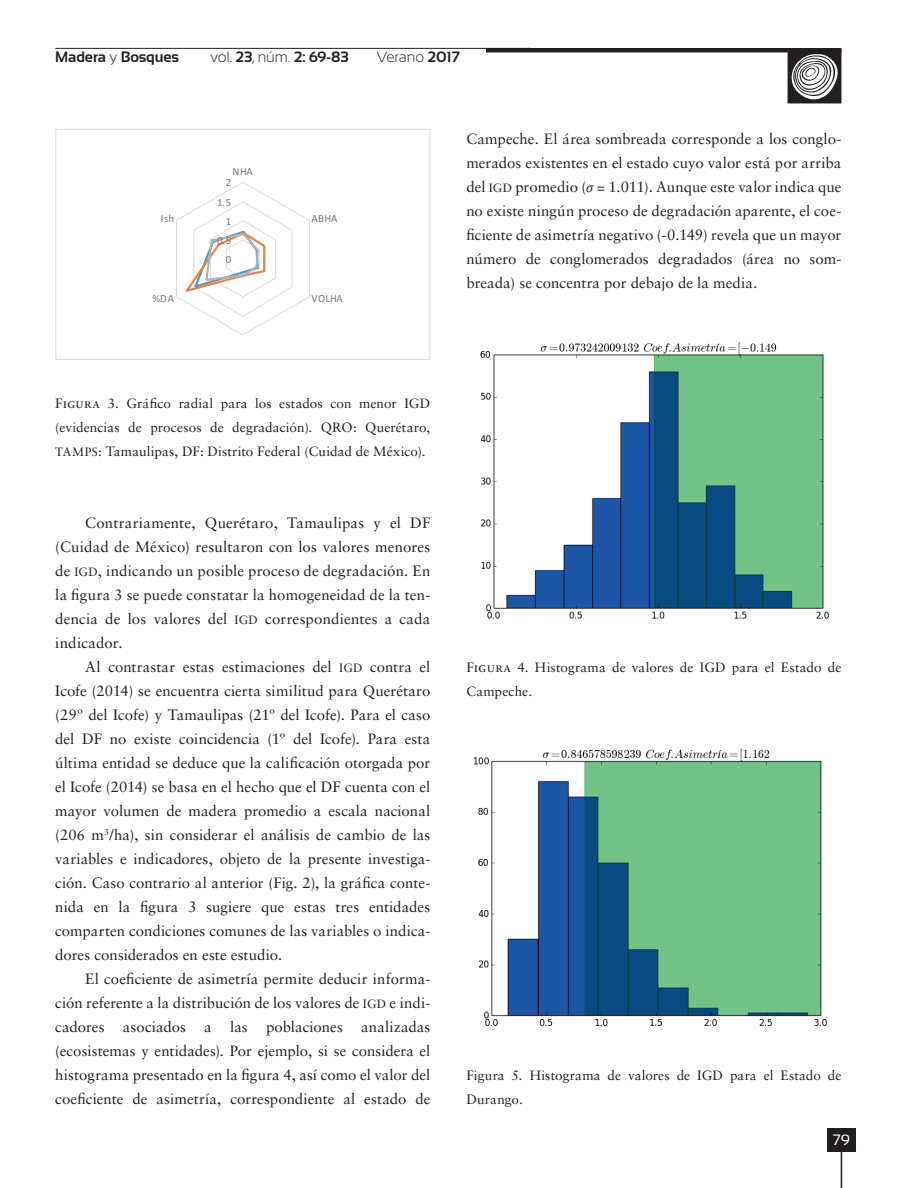
<style>
.page{position:relative;width:918px;height:1188px;background:#fff}
.page>*{position:absolute;margin:0;border:0;box-sizing:border-box;transform-origin:0 0}
.t1{font:15px/24px "Sabon LT Std";letter-spacing:.005em;color:#231f20;text-align:justify}
.t2{font:300 15px "Sansation";letter-spacing:-.01em;color:#231f20}
.t3{font:700 15px "Sansation";letter-spacing:-.01em;color:#231f20}
.t4{font:15px "Sansation";color:#fff}
.t5{font:13.5px/24px "Sabon LT Std";letter-spacing:.01em;color:#231f20}
.t6{font:10.95px "Calibri";letter-spacing:.025em;color:#76787b}
.s1{font-weight:300}
.s2{font-weight:700}
.s3{font-size:12px}
.s4{font-family:"Times New Roman";font-style:italic}
</style>
<div class="page">
<hr style="left:486px;top:48px;width:355px;height:4px;background:#231f20">
<hr style="left:55px;top:48px;width:475px;height:1px;background:#231f20">
<svg style="left:788px;top:53px;width:53px;height:51px"></svg>
<div style="left:827px;top:1128px;width:28px;height:24px;background:#231f20"></div>
<hr style="left:841px;top:1151px;width:1px;height:37px;background:#231f20">
<svg style="left:176px;top:182px;width:134px;height:153px"></svg>
<div style="left:55px;top:129px;width:375px;height:231px;border:1px solid #dcdddf"></div>
<img style="left:480px;top:342px;width:350px;height:277px">
<img style="left:473px;top:748px;width:354px;height:278px">
<p class="t3" style="left:55px;top:48px;width:125px">Madera <span class="s1">y</span> Bosques</p>
<p class="t2" style="left:210px;top:48px;width:140px">vol. <span class="s2">23</span>, núm. <span class="s2">2: 69-83</span></p>
<p class="t2" style="left:377px;top:48px;width:85px">Verano <span class="s2">2017</span></p>
<p class="t6" style="left:232px;top:164px;width:22px">NHA</p>
<p class="t6" style="left:226px;top:175px;width:7px">2</p>
<p class="t6" style="left:161px;top:211px;width:15px">Ish</p>
<p class="t6" style="left:217px;top:194px;width:16px">1.5</p>
<p class="t6" style="left:226px;top:213px;width:7px">1</p>
<p class="t6" style="left:217px;top:232px;width:16px">0.5</p>
<p class="t6" style="left:226px;top:251px;width:7px">0</p>
<p class="t6" style="left:312px;top:211px;width:27px">ABHA</p>
<p class="t6" style="left:153px;top:291px;width:23px">%DA</p>
<p class="t6" style="left:312px;top:291px;width:33px">VOLHA</p>
<p class="t1" style="left:466px;top:127px;width:377px">Campeche. El área sombreada corresponde a los conglo&shy;merados existentes en el estado cuyo valor está por arriba del <span class="s3">IGD</span> promedio (<span class="s4">σ</span> = 1.011). Aunque este valor indica que no existe ningún proceso de degradación aparente, el coe&shy;ficiente de asimetría negativo (-0.149) revela que un mayor número de conglomerados degradados (área no som&shy;breada) se concentra por debajo de la media.</p>
<p class="t5" style="left:55px;top:391px;width:377px;text-align:justify">Figura 3. Gráfico radial para los estados con menor IGD (evidencias de procesos de degradación). QRO: Querétaro, <span class="s3">TAMPS</span>: Tamaulipas, DF: Distrito Federal (Cuidad de México).</p>
<p class="t1" style="left:55px;top:511px;width:377px;text-indent:30px">Contrariamente, Querétaro, Tamaulipas y el DF (Cuidad de México) resultaron con los valores menores de <span class="s3">IGD</span>, indicando un posible proceso de degradación. En la figura 3 se puede constatar la homogeneidad de la ten&shy;dencia de los valores del <span class="s3">IGD</span> correspondientes a cada indicador.</p>
<p class="t1" style="left:55px;top:655px;width:377px;text-indent:30px">Al contrastar estas estimaciones del <span class="s3">IGD</span> contra el Icofe (2014) se encuentra cierta similitud para Querétaro (29º del Icofe) y Tamaulipas (21º del Icofe). Para el caso del DF no existe coincidencia (1º del Icofe). Para esta última entidad se deduce que la calificación otorgada por el Icofe (2014) se basa en el hecho que el DF cuenta con el mayor volumen de madera promedio a escala nacional (206 m<sup>3</sup>/ha), sin considerar el análisis de cambio de las variables e indicadores, objeto de la presente investiga&shy;ción. Caso contrario al anterior (Fig. 2), la gráfica conte&shy;nida en la figura 3 sugiere que estas tres entidades comparten condiciones comunes de las variables o indica&shy;dores considerados en este estudio.</p>
<p class="t1" style="left:55px;top:967px;width:377px;text-indent:30px">El coeficiente de asimetría permite deducir informa&shy;ción referente a la distribución de los valores de <span class="s3">IGD</span> e indi&shy;cadores asociados a las poblaciones analizadas (ecosistemas y entidades). Por ejemplo, si se considera el histograma presentado en la figura 4, así como el valor del coeficiente de asimetría, correspondiente al estado de</p>
<p class="t5" style="left:466px;top:655px;width:377px">Figura 4. Histograma de valores de IGD para el Estado de<br>Campeche.</p>
<p class="t5" style="left:466px;top:1063px;width:377px">Figura 5. Histograma de valores de IGD para el Estado de<br>Durango.</p>
<p class="t4" style="left:833px;top:1131px;width:19px">79</p>
</div>
